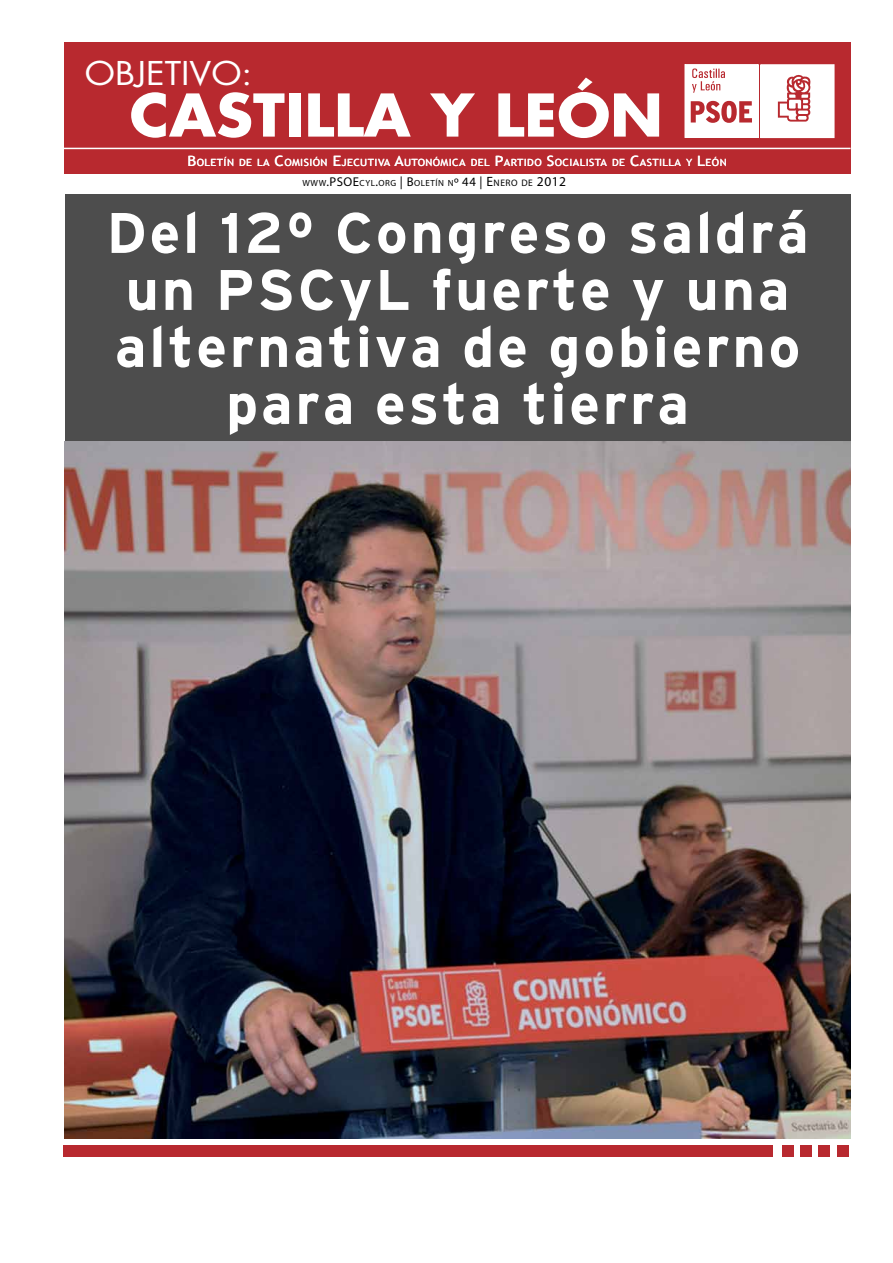
<style>
.page{position:relative;width:893px;height:1263px;background:#fff}
.page>*{position:absolute;margin:0;border:0;box-sizing:border-box;transform-origin:0 0}
.t1{font:700 57.3px "Futura Std";color:#fff;scale:1.05 1}
.t2{font:700 57px/57px "Interstate";letter-spacing:.05em;color:#fff;text-align:center}
.t3{font:31.95px "Futura Std";color:#fff;scale:1.1 1}
.t4{font:10.05px "Trebuchet MS";letter-spacing:.035em;color:#fff;scale:1.1 1}
.t5{font:8.85px "Myriad Pro";letter-spacing:.055em;color:#000}
.s1{font-size:14.25px}
.s2{font-size:12.75px}
.s3{font-size:13.5px}
.s4{font-size:9.45px}
</style>
<div class="page">
<div style="left:64px;top:43px;width:787px;height:145px;background:#b8292f"></div>
<img style="left:65px;top:441px;width:785px;height:698px">
<div style="left:685px;top:65px;width:73px;height:72px;background:#fff"></div>
<div style="left:684px;top:64px;width:75px;height:74px;border:1px solid #fff"></div>
<svg style="left:691px;top:101px;width:61px;height:22px"></svg>
<div style="left:761px;top:65px;width:73px;height:73px;background:#fff"></div>
<div style="left:760px;top:64px;width:74px;height:74px;border:1px solid #fff"></div>
<svg style="left:778px;top:74px;width:33px;height:48px"></svg>
<svg style="left:692px;top:68px;width:33px;height:25px"></svg>
<div style="left:64px;top:174px;width:786px;height:17px;background:#fff"></div>
<hr style="left:64px;top:148px;width:787px;height:1px;background:#fff">
<div style="left:818px;top:1145px;width:12px;height:12px;background:#b8292f"></div>
<div style="left:800px;top:1145px;width:12px;height:12px;background:#b8292f"></div>
<div style="left:782px;top:1145px;width:12px;height:12px;background:#b8292f"></div>
<div style="left:64px;top:1145px;width:709px;height:12px;background:#b8292f"></div>
<div style="left:838px;top:1145px;width:11px;height:12px;background:#b8292f"></div>
<div style="left:65px;top:195px;width:785px;height:246px;background:#4d4d4d"></div>
<h3 class="t3" style="left:85px;top:53px;width:154px">OBJETIVO:</h3>
<h1 class="t1" style="left:130px;top:77px;width:509px">CASTILLA Y LEÓN</h1>
<p class="t4" style="left:188px;top:157px;width:492px"><span class="s1">B</span>OLETÍN DE LA <span class="s1">C</span>OMISIÓN <span class="s1">E</span>JECUTIVA <span class="s1">A</span>UTONÓMICA DEL <span class="s1">P</span>ARTIDO <span class="s1">S</span>OCIALISTA DE <span class="s1">C</span>ASTILLA Y <span class="s1">L</span>EÓN</p>
<p class="t5" style="left:302px;top:178px;width:265px">WWW<span class="s2">.PSOE</span>CYL<span class="s2">.</span>ORG <span class="s2">| B</span>OLETÍN N<span class="s2">º 44 |</span> <span class="s3">E</span><span class="s4">NERO DE</span> <span class="s3">2012</span></p>
<h2 class="t2" style="left:106px;top:204px;width:704px">Del 12º Congreso saldrá un PSCyL fuerte y una alternativa de gobierno para esta tierra</h2>
</div>
